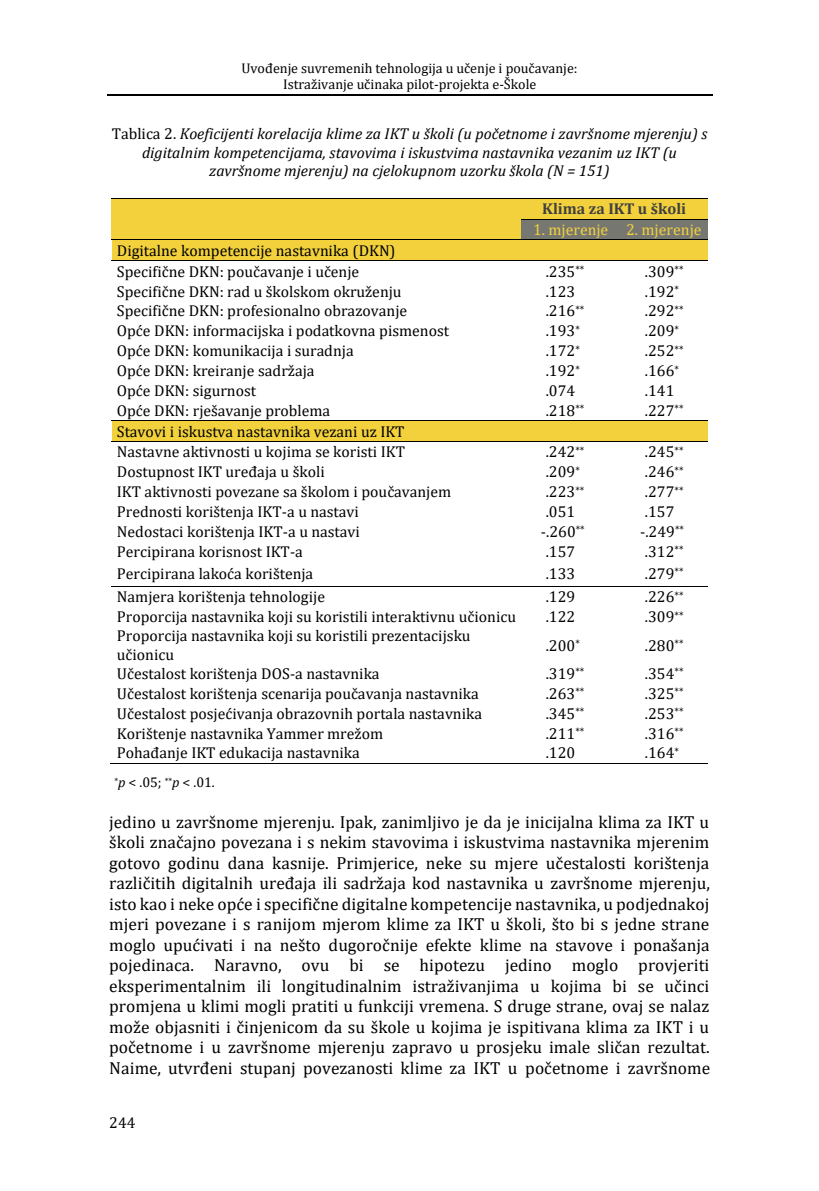
<style>
.page{position:relative;width:819px;height:1191px;background:#fff}
.page>*{position:absolute;margin:0;border:0;box-sizing:border-box;transform-origin:0 0}
.t1{font:17.5px/20.5px "Cambria";color:#000;text-align:justify}
.t2{font:15.75px/18.6px "Cambria";color:#000}
.t3{font:italic 15.75px/18.6px "Cambria";color:#000;text-align:center}
.t4{font:15.75px "Cambria";color:#f2d13d}
.t5{font:700 15.75px "Cambria";color:#404040}
.t6{font:14px/16.4px "Cambria";color:#000;text-align:center}
.s1{font-style:normal}
.s2{font-style:italic}
</style>
<div class="page">
<hr style="left:107px;top:94px;width:605px;height:1px;background:#000">
<div style="left:112px;top:199px;width:409px;height:40px;background:#f2d13d"></div>
<div style="left:521px;top:199px;width:186px;height:20px;background:#f2d13d"></div>
<hr style="left:112px;top:198px;width:409px;height:1px;background:#000">
<hr style="left:522px;top:198px;width:185px;height:1px;background:#000">
<div style="left:521px;top:220px;width:99px;height:19px;background:#777772"></div>
<div style="left:620px;top:220px;width:87px;height:19px;background:#777772"></div>
<hr style="left:521px;top:219px;width:99px;height:1px;background:#000">
<hr style="left:621px;top:219px;width:86px;height:1px;background:#000">
<div style="left:112px;top:240px;width:595px;height:20px;background:#f2d13d"></div>
<hr style="left:112px;top:239px;width:409px;height:1px;background:#000">
<hr style="left:522px;top:239px;width:98px;height:1px;background:#000">
<hr style="left:621px;top:239px;width:86px;height:1px;background:#000">
<hr style="left:112px;top:260px;width:409px;height:1px;background:#000">
<hr style="left:522px;top:260px;width:98px;height:1px;background:#000">
<hr style="left:621px;top:260px;width:86px;height:1px;background:#000">
<div style="left:112px;top:421px;width:595px;height:20px;background:#f2d13d"></div>
<hr style="left:112px;top:420px;width:409px;height:1px;background:#000">
<hr style="left:522px;top:420px;width:98px;height:1px;background:#000">
<hr style="left:621px;top:420px;width:86px;height:1px;background:#000">
<hr style="left:112px;top:441px;width:409px;height:1px;background:#000">
<hr style="left:522px;top:441px;width:98px;height:1px;background:#000">
<hr style="left:621px;top:441px;width:86px;height:1px;background:#000">
<hr style="left:112px;top:586px;width:409px;height:1px;background:#000">
<hr style="left:522px;top:586px;width:98px;height:1px;background:#000">
<hr style="left:621px;top:586px;width:86px;height:1px;background:#000">
<hr style="left:111px;top:763px;width:410px;height:1px;background:#000">
<hr style="left:520px;top:763px;width:100px;height:1px;background:#000">
<hr style="left:620px;top:763px;width:87px;height:1px;background:#000">
<p class="t6" style="left:241px;top:59px;width:337px">Uvođenje suvremenih tehnologija u učenje i poučavanje:<br>Istraživanje učinaka pilot-projekta e-Škole</p>
<p class="t3" style="left:112px;top:124px;width:597px"><span class="s1">Tablica 2.</span> Koeficijenti korelacija klime za IKT u školi (u početnome i završnome mjerenju) s digitalnim kompetencijama, stavovima i iskustvima nastavnika vezanim uz IKT (u završnome mjerenju) na cjelokupnom uzorku škola (N = 151)</p>
<p class="t5" style="left:542px;top:199px;width:145px">Klima za IKT u školi</p>
<p class="t4" style="left:533px;top:220px;width:77px">1. mjerenje</p>
<p class="t4" style="left:626px;top:220px;width:77px">2. mjerenje</p>
<p class="t2" style="left:117px;top:241px;width:280px">Digitalne kompetencije nastavnika (DKN)</p>
<p class="t2" style="left:117px;top:262px;width:244px">Specifične DKN: poučavanje i učenje</p>
<p class="t2" style="left:546px;top:262px;width:40px">.235<sup>**</sup></p>
<p class="t2" style="left:645px;top:262px;width:40px">.309<sup>**</sup></p>
<p class="t2" style="left:117px;top:282px;width:286px">Specifične DKN: rad u školskom okruženju</p>
<p class="t2" style="left:546px;top:282px;width:31px">.123</p>
<p class="t2" style="left:645px;top:282px;width:36px">.192<sup>*</sup></p>
<p class="t2" style="left:117px;top:301px;width:292px">Specifične DKN: profesionalno obrazovanje</p>
<p class="t2" style="left:546px;top:301px;width:40px">.216<sup>**</sup></p>
<p class="t2" style="left:645px;top:301px;width:40px">.292<sup>**</sup></p>
<p class="t2" style="left:117px;top:321px;width:334px">Opće DKN: informacijska i podatkovna pismenost</p>
<p class="t2" style="left:546px;top:321px;width:36px">.193<sup>*</sup></p>
<p class="t2" style="left:645px;top:321px;width:36px">.209<sup>*</sup></p>
<p class="t2" style="left:117px;top:341px;width:238px">Opće DKN: komunikacija i suradnja</p>
<p class="t2" style="left:546px;top:341px;width:36px">.172<sup>*</sup></p>
<p class="t2" style="left:645px;top:341px;width:40px">.252<sup>**</sup></p>
<p class="t2" style="left:117px;top:361px;width:199px">Opće DKN: kreiranje sadržaja</p>
<p class="t2" style="left:546px;top:361px;width:36px">.192<sup>*</sup></p>
<p class="t2" style="left:645px;top:361px;width:36px">.166<sup>*</sup></p>
<p class="t2" style="left:117px;top:381px;width:141px">Opće DKN: sigurnost</p>
<p class="t2" style="left:546px;top:381px;width:31px">.074</p>
<p class="t2" style="left:645px;top:381px;width:31px">.141</p>
<p class="t2" style="left:117px;top:401px;width:215px">Opće DKN: rješavanje problema</p>
<p class="t2" style="left:546px;top:401px;width:40px">.218<sup>**</sup></p>
<p class="t2" style="left:645px;top:401px;width:40px">.227<sup>**</sup></p>
<p class="t2" style="left:117px;top:421px;width:289px">Stavovi i iskustva nastavnika vezani uz IKT</p>
<p class="t2" style="left:117px;top:442px;width:290px">Nastavne aktivnosti u kojima se koristi IKT</p>
<p class="t2" style="left:546px;top:442px;width:40px">.242<sup>**</sup></p>
<p class="t2" style="left:645px;top:442px;width:40px">.245<sup>**</sup></p>
<p class="t2" style="left:117px;top:462px;width:209px">Dostupnost IKT uređaja u školi</p>
<p class="t2" style="left:546px;top:462px;width:36px">.209<sup>*</sup></p>
<p class="t2" style="left:645px;top:462px;width:40px">.246<sup>**</sup></p>
<p class="t2" style="left:117px;top:482px;width:336px">IKT aktivnosti povezane sa školom i poučavanjem</p>
<p class="t2" style="left:546px;top:482px;width:40px">.223<sup>**</sup></p>
<p class="t2" style="left:645px;top:482px;width:40px">.277<sup>**</sup></p>
<p class="t2" style="left:117px;top:502px;width:243px">Prednosti korištenja IKT-a u nastavi</p>
<p class="t2" style="left:546px;top:502px;width:31px">.051</p>
<p class="t2" style="left:645px;top:502px;width:31px">.157</p>
<p class="t2" style="left:117px;top:522px;width:244px">Nedostaci korištenja IKT-a u nastavi</p>
<p class="t2" style="left:541px;top:522px;width:45px">-.260<sup>**</sup></p>
<p class="t2" style="left:640px;top:522px;width:45px">-.249<sup>**</sup></p>
<p class="t2" style="left:117px;top:542px;width:188px">Percipirana korisnost IKT-a</p>
<p class="t2" style="left:546px;top:542px;width:31px">.157</p>
<p class="t2" style="left:645px;top:542px;width:40px">.312<sup>**</sup></p>
<p class="t2" style="left:117px;top:564px;width:198px">Percipirana lakoća korištenja</p>
<p class="t2" style="left:546px;top:564px;width:31px">.133</p>
<p class="t2" style="left:645px;top:564px;width:40px">.279<sup>**</sup></p>
<p class="t2" style="left:117px;top:587px;width:210px">Namjera korištenja tehnologije</p>
<p class="t2" style="left:546px;top:587px;width:31px">.129</p>
<p class="t2" style="left:645px;top:587px;width:40px">.226<sup>**</sup></p>
<p class="t2" style="left:117px;top:607px;width:401px">Proporcija nastavnika koji su koristili interaktivnu učionicu</p>
<p class="t2" style="left:546px;top:607px;width:31px">.122</p>
<p class="t2" style="left:645px;top:607px;width:40px">.309<sup>**</sup></p>
<p class="t2" style="left:117px;top:626px;width:355px">Proporcija nastavnika koji su koristili prezentacijsku učionicu</p>
<p class="t2" style="left:546px;top:635px;width:36px">.200<sup>*</sup></p>
<p class="t2" style="left:645px;top:635px;width:40px">.280<sup>**</sup></p>
<p class="t2" style="left:117px;top:664px;width:264px">Učestalost korištenja DOS-a nastavnika</p>
<p class="t2" style="left:546px;top:664px;width:40px">.319<sup>**</sup></p>
<p class="t2" style="left:645px;top:664px;width:40px">.354<sup>**</sup></p>
<p class="t2" style="left:117px;top:684px;width:363px">Učestalost korištenja scenarija poučavanja nastavnika</p>
<p class="t2" style="left:546px;top:684px;width:40px">.263<sup>**</sup></p>
<p class="t2" style="left:645px;top:684px;width:40px">.325<sup>**</sup></p>
<p class="t2" style="left:117px;top:704px;width:367px">Učestalost posjećivanja obrazovnih portala nastavnika</p>
<p class="t2" style="left:546px;top:704px;width:40px">.345<sup>**</sup></p>
<p class="t2" style="left:645px;top:704px;width:40px">.253<sup>**</sup></p>
<p class="t2" style="left:117px;top:723px;width:268px">Korištenje nastavnika Yammer mrežom</p>
<p class="t2" style="left:546px;top:723px;width:40px">.211<sup>**</sup></p>
<p class="t2" style="left:645px;top:723px;width:40px">.316<sup>**</sup></p>
<p class="t2" style="left:117px;top:743px;width:244px">Pohađanje IKT edukacija nastavnika</p>
<p class="t2" style="left:546px;top:743px;width:31px">.120</p>
<p class="t2" style="left:645px;top:743px;width:36px">.164<sup>*</sup></p>
<p class="t6" style="left:114px;top:774px;width:102px"><sup>*</sup><span class="s2">p</span> &lt; .05; <sup>**</sup><span class="s2">p</span> &lt; .01.</p>
<p class="t1" style="left:109px;top:811px;width:602px">jedino u završnome mjerenju. Ipak, zanimljivo je da je inicijalna klima za IKT u školi značajno povezana i s nekim stavovima i iskustvima nastavnika mjerenim gotovo godinu dana kasnije. Primjerice, neke su mjere učestalosti korištenja različitih digitalnih uređaja ili sadržaja kod nastavnika u završnome mjerenju, isto kao i neke opće i specifične digitalne kompetencije nastavnika, u podjednakoj mjeri povezane i s ranijom mjerom klime za IKT u školi, što bi s jedne strane moglo upućivati i na nešto dugoročnije efekte klime na stavove i ponašanja pojedinaca. Naravno, ovu bi se hipotezu jedino moglo provjeriti eksperimentalnim ili longitudinalnim istraživanjima u kojima bi se učinci promjena u klimi mogli pratiti u funkciji vremena. S druge strane, ovaj se nalaz može objasniti i činjenicom da su škole u kojima je ispitivana klima za IKT i u početnome i u završnome mjerenju zapravo u prosjeku imale sličan rezultat.<br>Naime, utvrđeni stupanj povezanosti klime za IKT u početnome i završnome</p>
<p class="t2" style="left:109px;top:1113px;width:28px">244</p>
</div>
